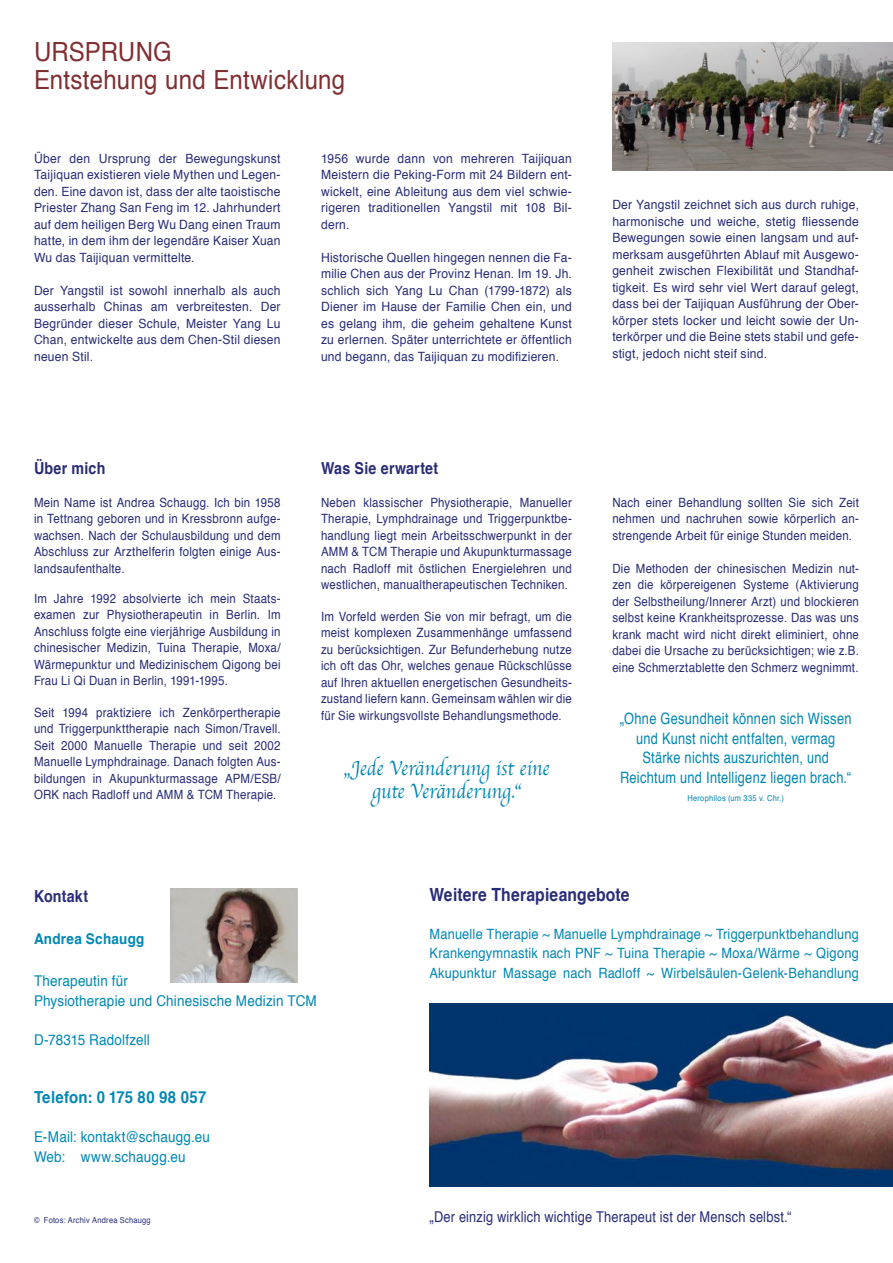
<style>
.page{position:relative;width:893px;height:1263px;background:#fff}
.page>*{position:absolute;margin:0;border:0;box-sizing:border-box;transform-origin:0 0}
.t1{font:26.4px/28.8px "Helvetica";letter-spacing:.01em;color:#802f32;scale:.91 1}
.t2{font:21.45px/23.4px "Apple Chancery";letter-spacing:.005em;color:#0087b3;text-align:center;scale:.86 1}
.t3{font:700 18.15px "Helvetica";letter-spacing:.01em;color:#282c77;scale:.86 1}
.t4{font:700 16.5px "Helvetica";letter-spacing:.015em;color:#282c77;scale:.86 1}
.t5{font:700 16.5px "Helvetica";letter-spacing:.015em;color:#0087b3;scale:.91 1}
.t6{font:15.6px/19.5px "Helvetica";letter-spacing:.02em;color:#0087b3;text-align:center;scale:.82 1}
.t7{font:14.85px/19.5px "Helvetica";letter-spacing:.015em;color:#0087b3;scale:.91 1}
.t8{font:14.85px "Helvetica";letter-spacing:.015em;color:#282c77;scale:.86 1}
.t9{font:700 14.85px "Helvetica";letter-spacing:.02em;color:#0087b3;scale:.91 1}
.t10{font:14.1px/19.5px "Helvetica";letter-spacing:.015em;color:#0087b3;text-align:justify;scale:.9 1}
.t11{font:12.75px/16.5px "Helvetica";letter-spacing:.02em;color:#282c77;text-align:justify;scale:.9 1}
.t12{font:12.75px/16.5px "Helvetica";letter-spacing:.02em;color:#282c77;text-align:justify;scale:.95 1}
.t13{font:8.25px "Helvetica";letter-spacing:.03em;color:#282c77;scale:.91 1}
.t14{font:8.25px "Helvetica";letter-spacing:.04em;color:#0087b3;scale:.9 1}
</style>
<div class="page">
<img style="left:612px;top:43px;width:281px;height:127px">
<img style="left:429px;top:1003px;width:464px;height:183px">
<img style="left:170px;top:889px;width:128px;height:93px">
<h1 class="t1" style="left:34px;top:39px;width:344px">URSPRUNG<br>Entstehung und Entwicklung</h1>
<p class="t12" style="left:34px;top:151px;width:261px">Über den Ursprung der Bewegungskunst Taijiquan existieren viele Mythen und Legen&shy;den. Eine davon ist, dass der alte taoistische Priester Zhang San Feng im 12. Jahrhundert auf dem heiligen Berg Wu Dang einen Traum hatte, in dem ihm der legendäre Kaiser Xuan Wu das Taijiquan vermittelte.</p>
<p class="t12" style="left:34px;top:283px;width:261px">Der Yangstil ist sowohl innerhalb als auch ausserhalb Chinas am verbreitesten. Der Begründer dieser Schule, Meister Yang Lu Chan, entwickelte aus dem Chen-Stil diesen neuen Stil.</p>
<p class="t4" style="left:34px;top:461px;width:84px">Über mich</p>
<p class="t11" style="left:34px;top:495px;width:276px">Mein Name ist Andrea Schaugg. Ich bin 1958 in Tettnang geboren und in Kressbronn aufge&shy;wachsen. Nach der Schulausbildung und dem Abschluss zur Arzthelferin folgten einige Aus&shy;landsaufenthalte.</p>
<p class="t11" style="left:34px;top:591px;width:276px">Im Jahre 1992 absolvierte ich mein Staats&shy;examen zur Physiotherapeutin in Berlin. Im Anschluss folgte eine vierjährige Ausbildung in chinesischer Medizin, Tuina Therapie, Moxa/ Wärmepunktur und Medizinischem Qigong bei Frau Li Qi Duan in Berlin, 1991-1995.</p>
<p class="t11" style="left:34px;top:705px;width:276px">Seit 1994 praktiziere ich Zenkörpertherapie und Triggerpunkttherapie nach Simon/Travell.<br>Seit 2000 Manuelle Therapie und seit 2002<br>Manuelle Lymphdrainage. Danach folgten Aus&shy;bildungen in Akupunkturmassage APM/ESB/ ORK nach Radloff und AMM &amp; TCM Therapie.</p>
<p class="t12" style="left:321px;top:151px;width:266px">1956 wurde dann von mehreren Taijiquan Meistern die Peking-Form mit 24 Bildern ent&shy;wickelt, eine Ableitung aus dem viel schwie&shy;rigeren traditionellen Yangstil mit 108 Bil&shy;dern.</p>
<p class="t12" style="left:321px;top:250px;width:266px">Historische Quellen hingegen nennen die Fa&shy;milie Chen aus der Provinz Henan. Im 19. Jh. schlich sich Yang Lu Chan (1799-1872) als Diener im Hause der Familie Chen ein, und es gelang ihm, die geheim gehaltene Kunst zu erlernen. Später unterrichtete er öffentlich und begann, das Taijiquan zu modifizieren.</p>
<p class="t4" style="left:321px;top:461px;width:138px">Was Sie erwartet</p>
<p class="t11" style="left:321px;top:495px;width:280px">Neben klassischer Physiotherapie, Manueller Therapie, Lymphdrainage und Triggerpunktbe&shy;handlung liegt mein Arbeitsschwerpunkt in der AMM &amp; TCM Therapie und Akupunkturmassage nach Radloff mit östlichen Energielehren und westlichen, manualtherapeutischen Techniken.</p>
<p class="t11" style="left:321px;top:609px;width:280px">Im Vorfeld werden Sie von mir befragt, um die meist komplexen Zusammenhänge umfassend zu berücksichtigen. Zur Befunderhebung nutze ich oft das Ohr, welches genaue Rückschlüsse auf Ihren aktuellen energetischen Gesundheits&shy;zustand liefern kann. Gemeinsam wählen wir die für Sie wirkungsvollste Behandlungsmethode.</p>
<h2 class="t2" style="left:343px;top:756px;width:241px">„Jede Veränderung ist eine gute Veränderung.“</h2>
<p class="t12" style="left:612px;top:198px;width:261px">Der Yangstil zeichnet sich aus durch ruhige, harmonische und weiche, stetig fliessende Bewegungen sowie einen langsam und auf&shy;merksam ausgeführten Ablauf mit Ausgewo&shy;genheit zwischen Flexibilität und Standhaf&shy;tigkeit. Es wird sehr viel Wert darauf gelegt, dass bei der Taijiquan Ausführung der Ober&shy;körper stets locker und leicht sowie der Un&shy;terkörper und die Beine stets stabil und gefe&shy;stigt, jedoch nicht steif sind.</p>
<p class="t11" style="left:612px;top:495px;width:276px">Nach einer Behandlung sollten Sie sich Zeit nehmen und nachruhen sowie körperlich an&shy;strengende Arbeit für einige Stunden meiden.</p>
<p class="t11" style="left:612px;top:561px;width:276px">Die Methoden der chinesischen Medizin nut&shy;zen die körpereigenen Systeme (Aktivierung der Selbstheilung/Innerer Arzt) und blockieren selbst keine Krankheitsprozesse. Das was uns krank macht wird nicht direkt eliminiert, ohne dabei die Ursache zu berücksichtigen; wie z.B. eine Schmerztablette den Schmerz wegnimmt.</p>
<p class="t6" style="left:620px;top:710px;width:284px">„Ohne Gesundheit können sich Wissen und Kunst nicht entfalten, vermag Stärke nichts auszurichten, und Reichtum und Intelligenz liegen brach.“</p>
<p class="t14" style="left:687px;top:794px;width:109px">Herophilos (um 335 v. Chr.)</p>
<p class="t4" style="left:34px;top:889px;width:64px">Kontakt</p>
<p class="t9" style="left:34px;top:933px;width:123px">Andrea Schaugg</p>
<p class="t7" style="left:34px;top:972px;width:312px">Therapeutin für<br>Physiotherapie und Chinesische Medizin TCM</p>
<p class="t7" style="left:34px;top:1031px;width:129px">D-78315 Radolfzell</p>
<p class="t5" style="left:34px;top:1090px;width:191px">Telefon: 0 175 80 98 057</p>
<p class="t7" style="left:34px;top:1128px;width:195px">E-Mail: kontakt@schaugg.eu<br>Web: www.schaugg.eu</p>
<p class="t13" style="left:34px;top:1217px;width:130px">© Fotos: Archiv Andrea Schaugg</p>
<h3 class="t3" style="left:429px;top:887px;width:234px">Weitere Therapieangebote</h3>
<p class="t10" style="left:429px;top:925px;width:479px">Manuelle Therapie ~ Manuelle Lymphdrainage ~ Triggerpunktbehandlung Krankengymnastik nach PNF ~ Tuina Therapie ~ Moxa/Wärme ~ Qigong Akupunktur Massage nach Radloff ~ Wirbelsäulen-Gelenk-Behandlung</p>
<p class="t8" style="left:429px;top:1211px;width:422px">„Der einzig wirklich wichtige Therapeut ist der Mensch selbst.“</p>
</div>
